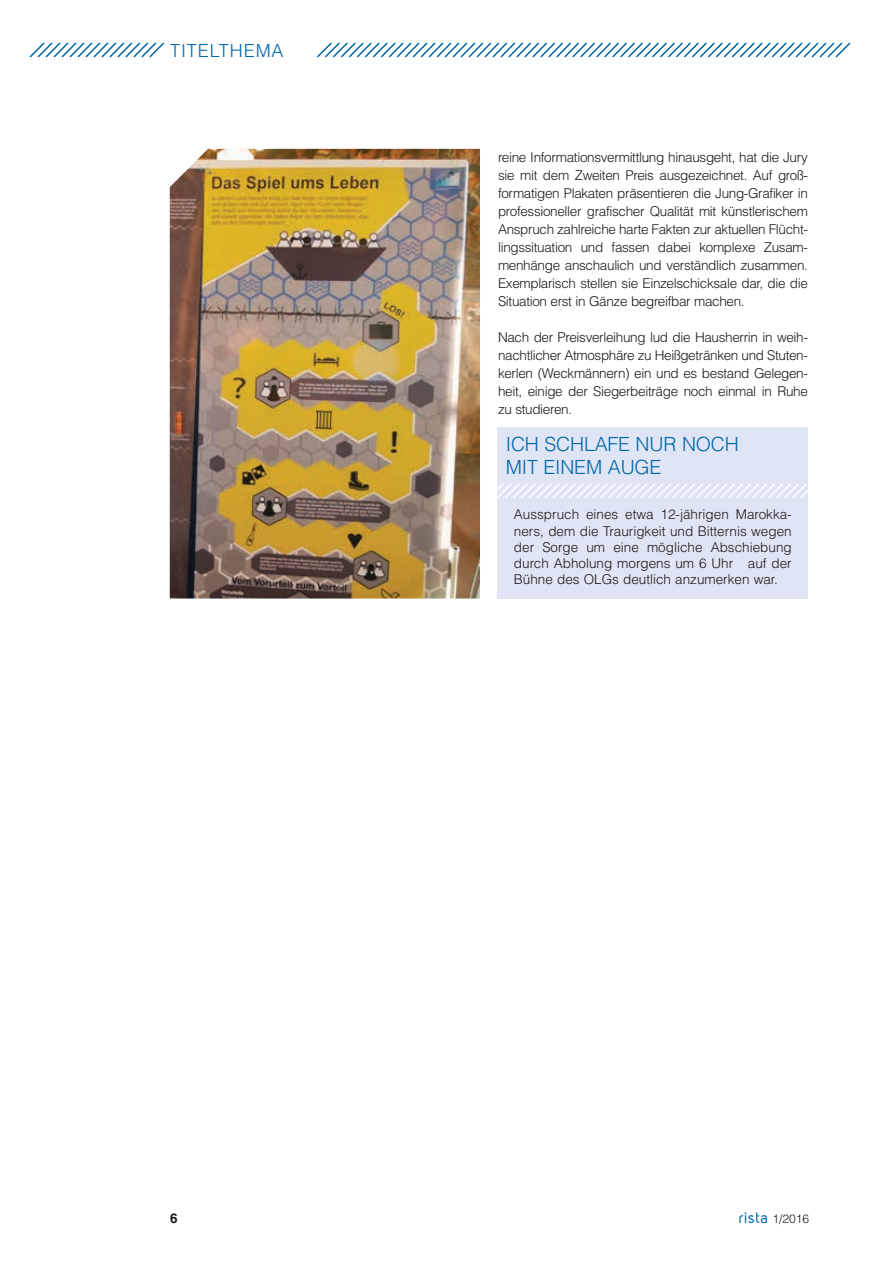
<style>
.page{position:relative;width:893px;height:1263px;background:#fff}
.page>*{position:absolute;margin:0;border:0;box-sizing:border-box;transform-origin:0 0}
.t1{font:300 19.5px "Helvetica";color:#0067ab}
.t2{font:300 18px "Helvetica";color:#0067ab}
.t3{font:300 13.5px/18px "Helvetica";letter-spacing:-.025em;color:#1a1918;text-align:justify}
.t4{font:700 13.5px "Helvetica";color:#1a1918}
.t5{font:300 12px "Helvetica";color:#1a1918}
.s1{font-family:"Uni Sans Regular";font-weight:400;font-size:15px;color:#0067ab}
</style>
<div class="page">
<svg style="left:29px;top:42px;width:822px;height:16px"></svg>
<img style="left:170px;top:149px;width:310px;height:449px">
<div style="left:498px;top:427px;width:310px;height:171px;background:#dfe5f4"></div>
<svg style="left:497px;top:481px;width:311px;height:19px"></svg>
<h2 class="t2" style="left:170px;top:39px;width:24px">Titelthema</h2>
<p class="t3" style="left:498px;top:148px;width:311px">reine Informationsvermittlung hinausgeht, hat die Jury sie mit dem Zweiten Preis ausgezeichnet. Auf groß&shy;formatigen Plakaten präsentieren die Jung-Grafiker in professioneller grafischer Qualität mit künstlerischem Anspruch zahlreiche harte Fakten zur aktuellen Flücht&shy;lingssituation und fassen dabei komplexe Zusam&shy;menhänge anschaulich und verständlich zusammen.<br>Exemplarisch stellen sie Einzelschicksale dar, die die Situation erst in Gänze begreifbar machen.</p>
<p class="t3" style="left:498px;top:328px;width:311px">Nach der Preisverleihung lud die Hausherrin in weih&shy;nachtlicher Atmosphäre zu Heißgetränken und Stuten&shy;kerlen (Weckmännern) ein und es bestand Gelegen&shy;heit, einige der Siegerbeiträge noch einmal in Ruhe zu studieren.</p>
<h1 class="t1" style="left:506px;top:432px;width:52px">Ich schlafe</h1>
<h1 class="t1" style="left:636px;top:432px;width:14px">nur</h1>
<h1 class="t1" style="left:682px;top:432px;width:15px">noch</h1>
<h1 class="t1" style="left:506px;top:455px;width:12px">mit</h1>
<h1 class="t1" style="left:543px;top:455px;width:13px">einem</h1>
<h1 class="t1" style="left:608px;top:455px;width:27px">Auge</h1>
<p class="t3" style="left:514px;top:506px;width:279px;line-height:16.2px">Ausspruch eines etwa 12-jährigen Marokka&shy;ners, dem die Traurigkeit und Bitternis wegen der Sorge um eine mögliche Abschiebung durch Abholung morgens um 6 Uhr auf der Bühne des OLGs deutlich anzumerken war.</p>
<p class="t4" style="left:170px;top:1210px;width:9px">6</p>
<p class="t5" style="left:739px;top:1211px;width:72px"><span class="s1">rista</span> 1/2016</p>
</div>
